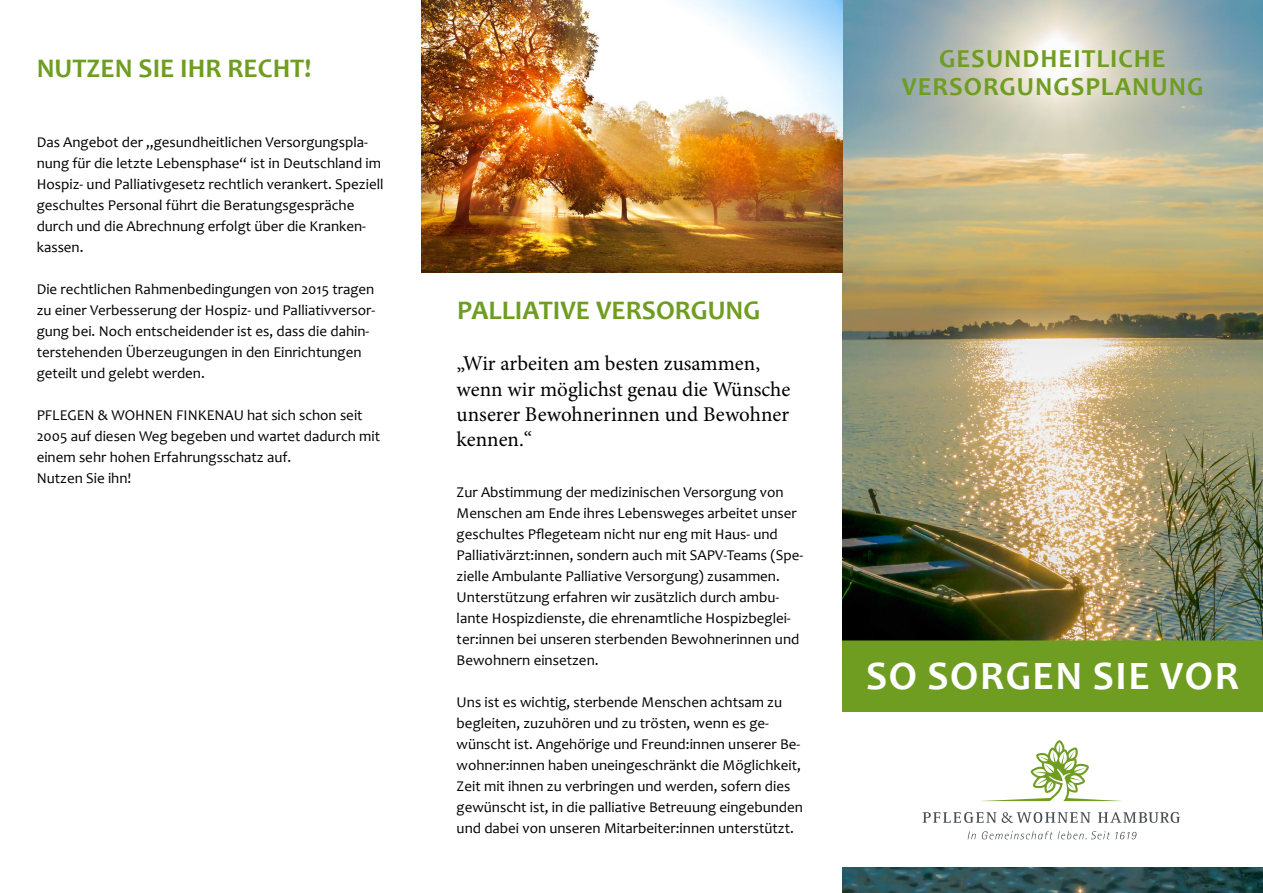
<style>
.page{position:relative;width:1263px;height:893px;background:#fff}
.page>*{position:absolute;margin:0;border:0;box-sizing:border-box;transform-origin:0 0}
.t1{font:700 40.5px "Candara";letter-spacing:.04em;color:#fff}
.t2{font:700 27px "Candara";color:#6f9d21}
.t3{font:700 26.1px/28px "Candara";letter-spacing:.04em;color:#6f9d21;text-align:center}
.t4{font:21px/25.2px "Minion Pro";color:#000}
.t5{font:15px/21px "Candara";color:#000}
</style>
<div class="page">
<img style="left:842px;top:0;width:421px;height:893px">
<div style="left:842px;top:640px;width:421px;height:72px;background:#6f9d21"></div>
<div style="left:842px;top:712px;width:421px;height:155px;background:#fff"></div>
<svg style="left:967px;top:831px;width:9px;height:8px"></svg>
<svg style="left:982px;top:831px;width:154px;height:8px"></svg>
<svg style="left:922px;top:812px;width:258px;height:11px"></svg>
<svg style="left:982px;top:740px;width:140px;height:61px"></svg>
<img style="left:421px;top:0;width:421px;height:272px">
<h2 class="t2" style="left:37px;top:51px;width:276px">NUTZEN SIE IHR RECHT!</h2>
<p class="t5" style="left:37px;top:132px;width:348px">Das Angebot der „gesundheitlichen Versorgungspla&shy;nung für die letzte Lebensphase“ ist in Deutschland im Hospiz- und Palliativgesetz rechtlich verankert. Speziell geschultes Personal führt die Beratungsgespräche durch und die Abrechnung erfolgt über die Kranken&shy;kassen.</p>
<p class="t5" style="left:37px;top:279px;width:340px">Die rechtlichen Rahmenbedingungen von 2015 tragen zu einer Verbesserung der Hospiz- und Palliativversor&shy;gung bei. Noch entscheidender ist es, dass die dahin&shy;terstehenden Überzeugungen in den Einrichtungen geteilt und gelebt werden.</p>
<p class="t5" style="left:37px;top:405px;width:345px">PFLEGEN &amp; WOHNEN FINKENAU hat sich schon seit 2005 auf diesen Weg begeben und wartet dadurch mit einem sehr hohen Erfahrungsschatz auf.<br>Nutzen Sie ihn!</p>
<h3 class="t3" style="left:902px;top:44px;width:303px">GESUNDHEITLICHE<br>VERSORGUNGSPLANUNG</h3>
<h2 class="t2" style="left:457px;top:294px;width:305px">PALLIATIVE VERSORGUNG</h2>
<h3 class="t4" style="left:457px;top:351px;width:335px">„Wir arbeiten am besten zusammen, wenn wir möglichst genau die Wünsche unserer Bewohnerinnen und Bewohner kennen.“</h3>
<p class="t5" style="left:457px;top:481px;width:348px">Zur Abstimmung der medizinischen Versorgung von Menschen am Ende ihres Lebensweges arbeitet unser geschultes Pflegeteam nicht nur eng mit Haus- und Palliativärzt:innen, sondern auch mit SAPV-Teams (Spe&shy;zielle Ambulante Palliative Versorgung) zusammen.<br>Unterstützung erfahren wir zusätzlich durch ambu&shy;lante Hospizdienste, die ehrenamtliche Hospizbeglei&shy;ter:innen bei unseren sterbenden Bewohnerinnen und Bewohnern einsetzen.</p>
<p class="t5" style="left:457px;top:691px;width:348px">Uns ist es wichtig, sterbende Menschen achtsam zu begleiten, zuzuhören und zu trösten, wenn es ge&shy;wünscht ist. Angehörige und Freund:innen unserer Be&shy;wohner:innen haben uneingeschränkt die Möglichkeit, Zeit mit ihnen zu verbringen und werden, sofern dies gewünscht ist, in die palliative Betreuung eingebunden und dabei von unseren Mitarbeiter:innen unterstützt.</p>
<h1 class="t1" style="left:866px;top:651px;width:374px">SO SORGEN SIE VOR</h1>
</div>
